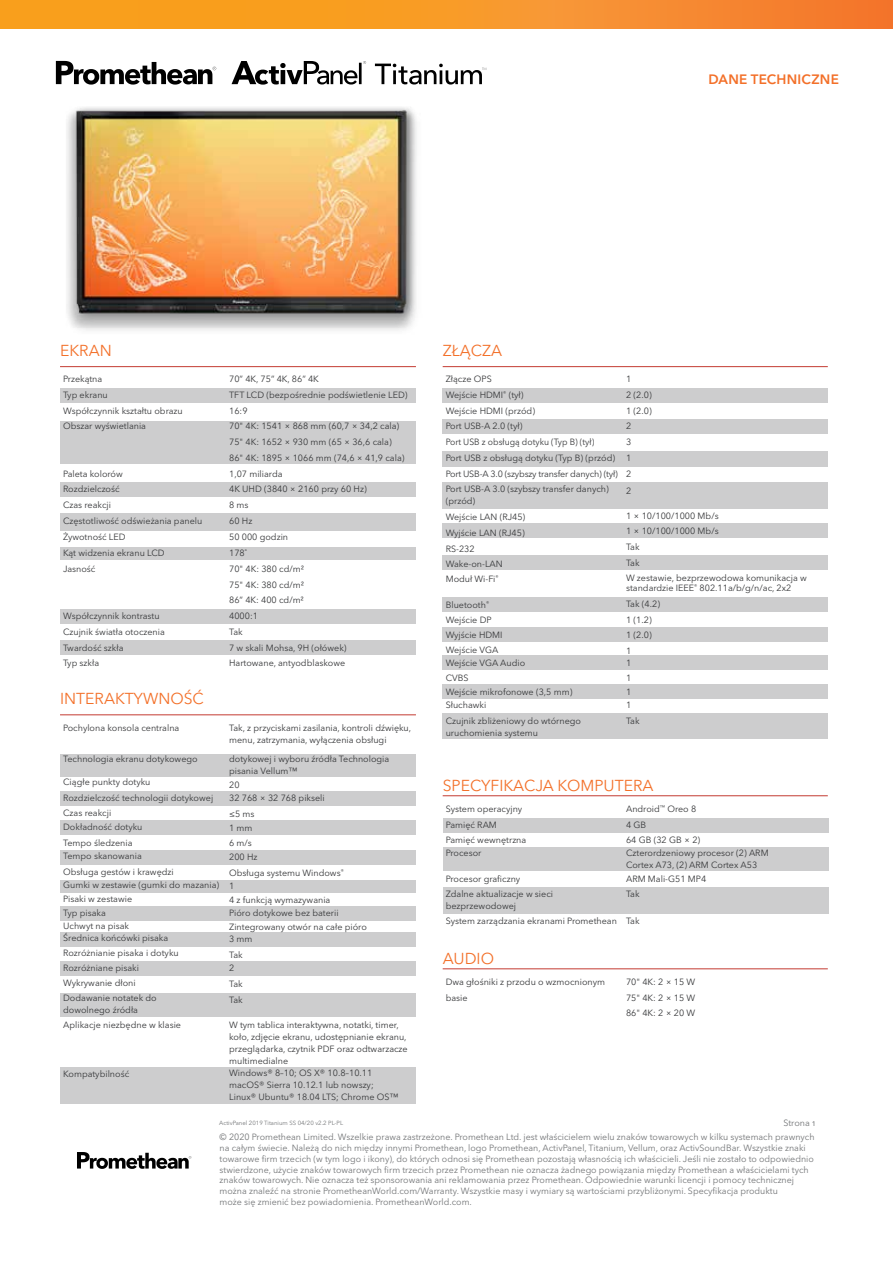
<style>
.page{position:relative;width:893px;height:1263px;background:#fff}
.page>*{position:absolute;margin:0;border:0;box-sizing:border-box;transform-origin:0 0}
.t1{font:15.75px "Avenir Next LT Pro";color:#f37029}
.t2{font:600 13.5px "Avenir Next LT Pro";letter-spacing:.015em;color:#f37029}
.t3{font:9px/15.8px "Avenir Next LT Pro";color:#363739}
.t4{font:9px/10.8px "Avenir Next LT Pro";color:#737577}
.t5{font:6px "Avenir Next LT Pro";color:#737577}
</style>
<div class="page">
<div style="left:443px;top:420px;width:385px;height:14px;background:#cdcdce"></div>
<div style="left:443px;top:451px;width:385px;height:15px;background:#cdcdce"></div>
<div style="left:443px;top:483px;width:385px;height:26px;background:#cdcdce"></div>
<div style="left:443px;top:597px;width:385px;height:14px;background:#cdcdce"></div>
<div style="left:443px;top:818px;width:385px;height:14px;background:#cdcdce"></div>
<div style="left:443px;top:847px;width:385px;height:24px;background:#cdcdce"></div>
<div style="left:443px;top:684px;width:385px;height:14px;background:#cdcdce"></div>
<div style="left:60px;top:641px;width:356px;height:14px;background:#cdcdce"></div>
<div style="left:443px;top:389px;width:385px;height:14px;background:#cdcdce"></div>
<div style="left:443px;top:555px;width:385px;height:14px;background:#cdcdce"></div>
<div style="left:443px;top:656px;width:385px;height:14px;background:#cdcdce"></div>
<div style="left:443px;top:523px;width:385px;height:14px;background:#cdcdce"></div>
<div style="left:443px;top:627px;width:385px;height:14px;background:#cdcdce"></div>
<div style="left:443px;top:713px;width:385px;height:26px;background:#cdcdce"></div>
<div style="left:60px;top:821px;width:356px;height:14px;background:#cdcdce"></div>
<div style="left:60px;top:791px;width:356px;height:14px;background:#cdcdce"></div>
<div style="left:60px;top:754px;width:356px;height:22px;background:#cdcdce"></div>
<div style="left:60px;top:850px;width:356px;height:14px;background:#cdcdce"></div>
<div style="left:60px;top:880px;width:356px;height:13px;background:#cdcdce"></div>
<div style="left:60px;top:961px;width:356px;height:14px;background:#cdcdce"></div>
<div style="left:60px;top:932px;width:356px;height:14px;background:#cdcdce"></div>
<div style="left:60px;top:906px;width:356px;height:14px;background:#cdcdce"></div>
<div style="left:60px;top:993px;width:356px;height:24px;background:#cdcdce"></div>
<div style="left:443px;top:887px;width:385px;height:26px;background:#cdcdce"></div>
<div style="left:60px;top:1067px;width:356px;height:36px;background:#cdcdce"></div>
<div style="left:60px;top:389px;width:356px;height:14px;background:#cdcdce"></div>
<div style="left:60px;top:421px;width:356px;height:43px;background:#cdcdce"></div>
<div style="left:60px;top:609px;width:356px;height:14px;background:#cdcdce"></div>
<div style="left:60px;top:513px;width:356px;height:18px;background:#cdcdce"></div>
<div style="left:60px;top:547px;width:356px;height:13px;background:#cdcdce"></div>
<div style="left:60px;top:482px;width:356px;height:14px;background:#cdcdce"></div>
<hr style="left:60px;top:714px;width:356px;height:1px;background:#c33b32">
<hr style="left:443px;top:795px;width:385px;height:1px;background:#c33b32">
<hr style="left:443px;top:366px;width:385px;height:1px;background:#c33b32">
<hr style="left:443px;top:968px;width:385px;height:1px;background:#c33b32">
<hr style="left:60px;top:366px;width:356px;height:1px;background:#c33b32">
<div style="left:0;top:0;width:893px;height:29px;background:linear-gradient(to right,#faa919,#f58035)"></div>
<div style="left:63px;top:105px;width:360px;height:232px;background:#363739;opacity:.75"></div>
<img style="left:67px;top:106px;width:355px;height:222px">
<svg style="left:56px;top:61px;width:160px;height:24px"></svg>
<svg style="left:232px;top:61px;width:134px;height:24px"></svg>
<svg style="left:375px;top:64px;width:111px;height:21px"></svg>
<svg style="left:77px;top:1152px;width:114px;height:17px"></svg>
<h2 class="t2" style="left:708px;top:71px;width:132px">DANE TECHNICZNE</h2>
<h1 class="t1" style="left:60px;top:341px;width:53px">EKRAN</h1>
<p class="t3" style="left:63px;top:371px;width:121px">Przekątna<br>Typ ekranu<br>Współczynnik kształtu obrazu<br>Obszar wyświetlania</p>
<p class="t3" style="left:63px;top:465px;width:141px">Paleta kolorów<br>Rozdzielczość<br>Czas reakcji<br>Częstotliwość odświeżania panelu<br>Żywotność LED<br>Kąt widzenia ekranu LCD<br>Jasność</p>
<p class="t3" style="left:63px;top:608px;width:103px">Współczynnik kontrastu<br>Czujnik światła otoczenia<br>Twardość szkła<br>Typ szkła</p>
<h1 class="t1" style="left:60px;top:689px;width:145px">INTERAKTYWNOŚĆ</h1>
<p class="t3" style="left:63px;top:720px;width:118px">Pochylona konsola centralna</p>
<p class="t3" style="left:63px;top:751px;width:136px">Technologia ekranu dotykowego</p>
<p class="t3" style="left:63px;top:774px;width:152px">Ciągłe punkty dotyku<br>Rozdzielczość technologii dotykowej<br>Czas reakcji</p>
<p class="t3" style="left:63px;top:819px;width:81px">Dokładność dotyku<br>Tempo śledzenia</p>
<p class="t3" style="left:63px;top:848px;width:112px">Tempo skanowania<br>Obsługa gestów i krawędzi</p>
<p class="t3" style="left:63px;top:879px;width:158px;line-height:13.5px">Gumki w zestawie (gumki do mazania)<br>Pisaki w zestawie<br>Typ pisaka<br>Uchwyt na pisak</p>
<p class="t3" style="left:63px;top:930px;width:117px;line-height:15px">Średnica końcówki pisaka<br>Rozróżnianie pisaka i dotyku<br>Rozróżniane pisaki<br>Wykrywanie dłoni<br>Dodawanie notatek do</p>
<p class="t3" style="left:63px;top:1002px;width:119px;line-height:15px">dowolnego źródła<br>Aplikacje niezbędne w klasie</p>
<p class="t3" style="left:63px;top:1066px;width:67px">Kompatybilność</p>
<p class="t3" style="left:229px;top:371px;width:180px">70” 4K, 75” 4K, 86” 4K<br>TFT LCD (bezpośrednie podświetlenie LED)<br>16:9<br>70" 4K: 1541 × 868 mm (60,7 × 34,2 cala)<br>75" 4K: 1652 × 930 mm (65 × 36,6 cala)<br>86" 4K: 1895 × 1066 mm (74,6 × 41,9 cala)<br>1,07 miliarda<br>4K UHD (3840 × 2160 przy 60 Hz)<br>8 ms<br>60 Hz<br>50 000 godzin<br>178˚<br>70" 4K: 380 cd/m²<br>75" 4K: 380 cd/m²<br>86” 4K: 400 cd/m²<br>4000:1<br>Tak<br>7 w skali Mohsa, 9H (ołówek)<br>Hartowane, antyodblaskowe</p>
<p class="t3" style="left:229px;top:722px;width:184px;line-height:12px">Tak, z przyciskami zasilania, kontroli dźwięku, menu, zatrzymania, wyłączenia obsługi</p>
<p class="t3" style="left:229px;top:753px;width:162px;line-height:12px">dotykowej i wyboru źródła Technologia pisania Vellum™</p>
<p class="t3" style="left:229px;top:778px;width:97px;line-height:13.5px">20<br>32 768 × 32 768 pikseli</p>
<p class="t3" style="left:229px;top:807px;width:27px;line-height:13.5px">≤5 ms<br>1 mm</p>
<p class="t3" style="left:229px;top:837px;width:30px;line-height:13.5px">6 m/s<br>200 Hz</p>
<p class="t3" style="left:229px;top:866px;width:139px;line-height:13.5px">Obsługa systemu Windows<sup>®<br></sup>1<br>4 z funkcją wymazywania<br>Pióro dotykowe bez baterii<br>Zintegrowany otwór na całe pióro</p>
<p class="t3" style="left:229px;top:931px;width:25px">3 mm<br>Tak</p>
<p class="t3" style="left:229px;top:960px;width:15px">2<br>Tak<br>Tak</p>
<p class="t3" style="left:229px;top:1019px;width:180px;line-height:12px">W tym tablica interaktywna, notatki, timer, koło, zdjęcie ekranu, udostępnianie ekranu, przeglądarka, czytnik PDF oraz odtwarzacze multimedialne<br>Windows® 8–10; OS X® 10.8–10.11 macOS® Sierra 10.12.1 lub nowszy;<br>Linux® Ubuntu® 18.04 LTS; Chrome OS™</p>
<h1 class="t1" style="left:443px;top:341px;width:61px">ZŁĄCZA</h1>
<p class="t3" style="left:446px;top:371px;width:174px">Złącze OPS<br>Wejście HDMI<sup>®</sup> (tył)<br>Wejście HDMI (przód)<br>Port USB-A 2.0 (tył)<br>Port USB z obsługą dotyku (Typ B) (tył)<br>Port USB z obsługą dotyku (Typ B) (przód)<br>Port USB-A 3.0 (szybszy transfer danych) (tył)<br>Port USB-A 3.0 (szybszy transfer danych)</p>
<p class="t3" style="left:446px;top:493px;width:81px">(przód)<br>Wejście LAN (RJ45)<br>Wyjście LAN (RJ45)<br>RS-232<br>Wake-on-LAN<br>Moduł Wi-Fi<sup>®</sup></p>
<p class="t3" style="left:446px;top:597px;width:58px;line-height:15px">Bluetooth<sup>®<br></sup>Wejście DP<br>Wyjście HDMI<br>Wejście VGA</p>
<p class="t3" style="left:446px;top:656px;width:81px;line-height:15px">Wejście VGA Audio<br>CVBS</p>
<p class="t3" style="left:446px;top:685px;width:128px;line-height:13.5px">Wejście mikrofonowe (3,5 mm)<br>Słuchawki</p>
<p class="t3" style="left:446px;top:715px;width:137px;line-height:12px">Czujnik zbliżeniowy do wtórnego uruchomienia systemu</p>
<p class="t3" style="left:626px;top:371px;width:27px">1<br>2 (2.0)<br>1 (2.0)<br>2<br>3<br>1<br>2</p>
<p class="t3" style="left:626px;top:483px;width:7px">2</p>
<p class="t3" style="left:626px;top:508px;width:182px">1 × 10/100/1000 Mb/s<br>1 × 10/100/1000 Mb/s<br>Tak<br>Tak<br>W zestawie, bezprzewodowa komunikacja w</p>
<p class="t3" style="left:626px;top:580px;width:167px">standardzie IEEE<sup>®</sup> 802.11a/b/g/n/ac, 2x2<br>Tak (4.2)<br>1 (1.2)<br>1 (2.0)<br>1</p>
<p class="t3" style="left:626px;top:655px;width:7px">1<br>1</p>
<p class="t3" style="left:626px;top:685px;width:7px;line-height:13.5px">1<br>1</p>
<p class="t3" style="left:626px;top:713px;width:15px">Tak</p>
<h1 class="t1" style="left:443px;top:776px;width:212px">SPECYFIKACJA KOMPUTERA</h1>
<p class="t3" style="left:446px;top:801px;width:82px">System operacyjny<br>Pamięć RAM<br>Pamięć wewnętrzna</p>
<p class="t3" style="left:446px;top:845px;width:37px">Procesor</p>
<p class="t3" style="left:446px;top:871px;width:109px;line-height:15px">Procesor graficzny<br>Zdalne aktualizacje w sieci</p>
<p class="t3" style="left:446px;top:898px;width:173px;line-height:15px">bezprzewodowej<br>System zarządzania ekranami Promethean</p>
<p class="t3" style="left:626px;top:801px;width:76px;line-height:15.3px">Android<sup>™</sup> Oreo 8<br>4 GB<br>64 GB (32 GB × 2)</p>
<p class="t3" style="left:626px;top:847px;width:144px;line-height:12px">Czterordzeniowy procesor (2) ARM<br>Cortex A73, (2) ARM Cortex A53</p>
<p class="t3" style="left:626px;top:871px;width:82px;line-height:15px">ARM Mali-G51 MP4<br>Tak</p>
<p class="t3" style="left:626px;top:913px;width:15px">Tak</p>
<h1 class="t1" style="left:443px;top:949px;width:53px">AUDIO</h1>
<p class="t3" style="left:446px;top:974px;width:161px">Dwa głośniki z przodu o wzmocnionym basie</p>
<p class="t3" style="left:626px;top:974px;width:71px;text-align:justify">70" 4K: 2 × 15 W 75" 4K: 2 × 15 W 86" 4K: 2 × 20 W</p>
<p class="t5" style="left:219px;top:1119px;width:125px">ActivPanel 2019 Titanium SS 04/20 v2.2 PL-PL</p>
<p class="t4" style="left:783px;top:1117px;width:34px">Strona 1</p>
<p class="t4" style="left:220px;top:1132px;width:596px">© 2020 Promethean Limited. Wszelkie prawa zastrzeżone. Promethean Ltd. jest właścicielem wielu znaków towarowych w kilku systemach prawnych na całym świecie. Należą do nich między innymi Promethean, logo Promethean, ActivPanel, Titanium, Vellum, oraz ActivSoundBar. Wszystkie znaki towarowe firm trzecich (w tym logo i ikony), do których odnosi się Promethean pozostają własnością ich właścicieli. Jeśli nie zostało to odpowiednio stwierdzone, użycie znaków towarowych firm trzecich przez Promethean nie oznacza żadnego powiązania między Promethean a właścicielami tych znaków towarowych. Nie oznacza też sponsorowania ani reklamowania przez Promethean. Odpowiednie warunki licencji i pomocy technicznej można znaleźć na stronie PrometheanWorld.com/Warranty. Wszystkie masy i wymiary są wartościami przybliżonymi. Specyfikacja produktu<br>może się zmienić bez powiadomienia. PrometheanWorld.com.</p>
</div>
